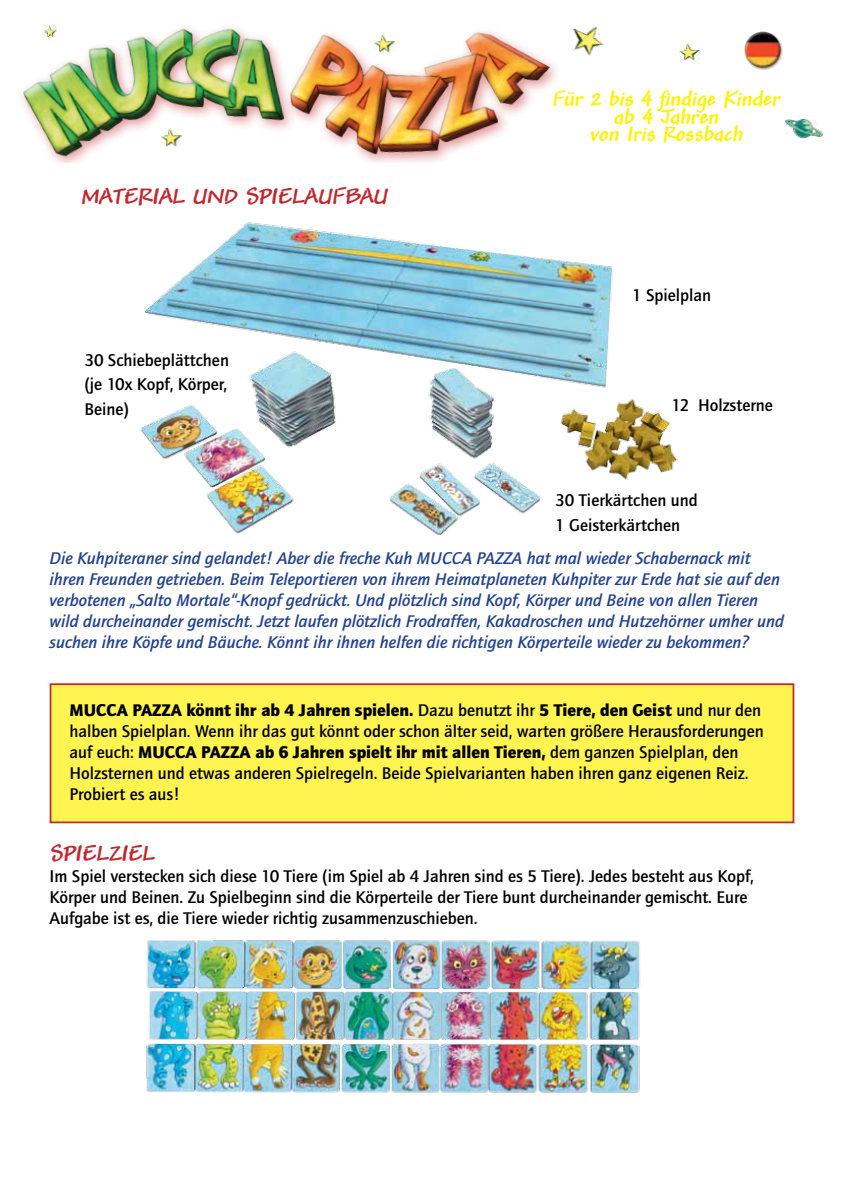
<style>
.page{position:relative;width:844px;height:1191px;background:#fff}
.page>*{position:absolute;margin:0;border:0;box-sizing:border-box;transform-origin:0 0}
.t1{font:italic 700 24.5px "Andy";letter-spacing:.05em;color:#c1272d}
.t2{font:italic 700 22.75px/17.7px "Andy";color:#fff200;text-align:center}
.t3{font:700 17.5px/21px "Quay Itc T";color:#000}
.t4{font:italic 700 17.5px/21px "Quay Itc T";color:#234291}
.s1{font-weight:900}
</style>
<div class="page">
<div style="left:50px;top:683px;width:744px;height:140px;background:#fff450;border:2px solid #c1272d"></div>
<img style="left:140px;top:222px;width:538px;height:313px">
<img style="left:744px;top:31px;width:39px;height:39px">
<img style="left:146px;top:940px;width:494px;height:153px">
<img style="left:785px;top:119px;width:37px;height:20px">
<img style="left:573px;top:26px;width:31px;height:30px">
<img style="left:679px;top:43px;width:20px;height:18px">
<img style="left:22px;top:25px;width:535px;height:138px">
<h1 class="t1" style="left:81px;top:182px;width:308px">Material und Spielaufbau</h1>
<p class="t3" style="left:84px;top:347px;width:146px;line-height:24.5px;text-align:justify">30 Schiebeplättchen (je 10x Kopf, Körper, Beine)</p>
<h2 class="t2" style="left:552px;top:91px;width:230px">Für 2 bis 4 findige Kinder ab 4 Jahren<br>von Iris Rossbach</h2>
<p class="t3" style="left:632px;top:284px;width:80px">1 Spielplan</p>
<p class="t3" style="left:671px;top:394px;width:103px">12 Holzsterne</p>
<p class="t3" style="left:555px;top:488px;width:144px;line-height:24.5px">30 Tierkärtchen und<br>1 Geisterkärtchen</p>
<p class="t4" style="left:50px;top:547px;width:735px">Die Kuhpiteraner sind gelandet! Aber die freche Kuh Mucca Pazza hat mal wieder Schabernack mit ihren Freunden getrieben. Beim Teleportieren von ihrem Heimatplaneten Kuhpiter zur Erde hat sie auf den verbotenen „Salto Mortale“-Knopf gedrückt. Und plötzlich sind Kopf, Körper und Beine von allen Tieren wild durcheinander gemischt. Jetzt laufen plötzlich Frodraffen, Kakadroschen und Hutzehörner umher und suchen ihre Köpfe und Bäuche. Könnt ihr ihnen helfen die richtigen Körperteile wieder zu bekommen?</p>
<p class="t3" style="left:69px;top:699px;width:695px"><span class="s1">Mucca Pazza könnt ihr ab 4 Jahren spielen.</span> Dazu benutzt ihr <span class="s1">5 Tiere, den Geist</span> und nur den halben Spielplan. Wenn ihr das gut könnt oder schon älter seid, warten größere Herausforderungen auf euch: <span class="s1">Mucca Pazza ab 6 Jahren spielt ihr mit allen Tieren,</span> dem ganzen Spielplan, den Holzsternen und etwas anderen Spielregeln. Beide Spielvarianten haben ihren ganz eigenen Reiz.<br>Probiert es aus!</p>
<h1 class="t1" style="left:50px;top:839px;width:26px">SPIEL</h1>
<h1 class="t1" style="left:109px;top:839px;width:25px">ZIEL</h1>
<p class="t3" style="left:50px;top:866px;width:705px">Im Spiel verstecken sich diese 10 Tiere (im Spiel ab 4 Jahren sind es 5 Tiere). Jedes besteht aus Kopf,<br>Körper und Beinen. Zu Spielbeginn sind die Körperteile der Tiere bunt durcheinander gemischt. Eure<br>Aufgabe ist es, die Tiere wieder richtig zusammenzuschieben.</p>
</div>
